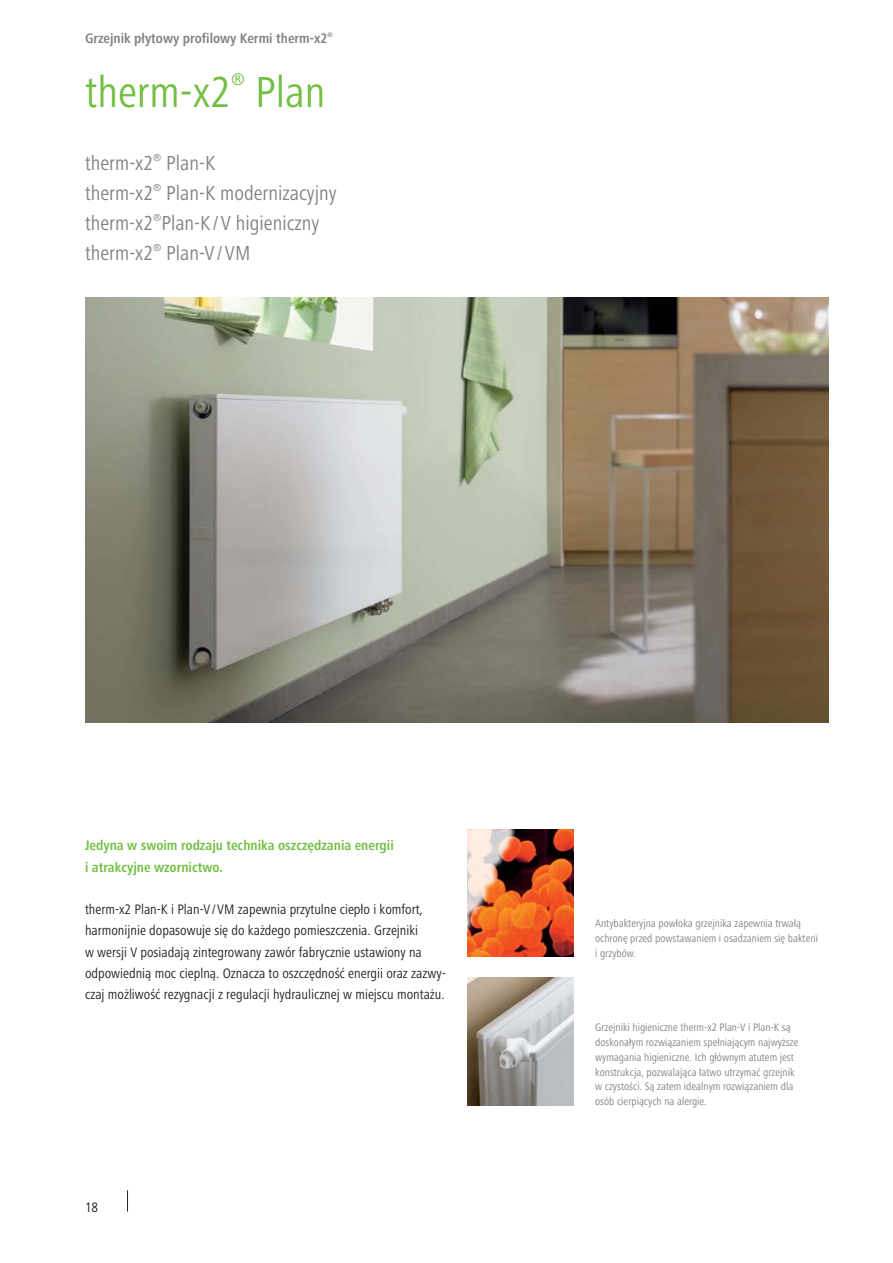
<style>
.page{position:relative;width:893px;height:1263px;background:#fff}
.page>*{position:absolute;margin:0;border:0;box-sizing:border-box;transform-origin:0 0}
.t1{font:condensed 45px "Frutiger Next LTW1 G";color:#72bf44}
.t2{font:condensed 21px/29.7px "Frutiger Next LTW1 G";color:#808285}
.t3{font:condensed 17.4px "Frutiger Next LTW1 G";color:#72bf44}
.t4{font:condensed 14.25px/21.3px "Frutiger Next LTW1 G";color:#231f20}
.t5{font:700 condensed 14.25px/21.3px "Frutiger Next LTW1 G";color:#72bf44}
.t6{font:700 condensed 14.25px "Frutiger Next LTW1 G";color:#808285}
.t7{font:condensed 11.25px/14.9px "Frutiger Next LTW1 G";color:#808285}
</style>
<div class="page">
<svg style="left:127px;top:1190px;width:1px;height:22px"></svg>
<img style="left:85px;top:298px;width:744px;height:425px">
<img style="left:468px;top:978px;width:106px;height:127px">
<img style="left:468px;top:829px;width:106px;height:128px">
<p class="t6" style="left:85px;top:32px;width:249px">Grzejnik płytowy profilowy Kermi therm-x2<sup>®</sup></p>
<h1 class="t1" style="left:85px;top:73px;width:148px">therm-x2</h1>
<h3 class="t3" style="left:231px;top:71px;width:15px">®</h3>
<h1 class="t1" style="left:255px;top:73px;width:72px">Plan</h1>
<h2 class="t2" style="left:85px;top:150px;width:253px">therm-x2<sup>®</sup> Plan-K<br>therm-x2<sup>®</sup> Plan-K modernizacyjny therm-x2<sup>®</sup>Plan-K / V higieniczny therm-x2<sup>®</sup> Plan-V / VM</h2>
<p class="t5" style="left:85px;top:836px;width:310px">Jedyna w swoim rodzaju technika oszczędzania energii i atrakcyjne wzornictwo.</p>
<p class="t4" style="left:85px;top:900px;width:362px">therm-x2 Plan-K i Plan-V / VM zapewnia przytulne ciepło i komfort, harmonijnie dopasowuje się do każdego pomieszczenia. Grzejniki<br>w wersji V posiadają zintegrowany zawór fabrycznie ustawiony na odpowiednią moc cieplną. Oznacza to oszczędność energii oraz zazwy&shy;czaj możliwość rezygnacji z regulacji hydraulicznej w miejscu montażu.</p>
<p class="t4" style="left:85px;top:1197px;width:15px">18</p>
<p class="t7" style="left:595px;top:917px;width:225px">Antybakteryjna powłoka grzejnika zapewnia trwałą ochronę przed powstawaniem i osadzaniem się bakterii i grzybów.</p>
<p class="t7" style="left:595px;top:1021px;width:205px">Grzejniki higieniczne therm-x2 Plan-V i Plan-K są doskonałym rozwiązaniem spełniającym najwyższe wymagania higieniczne. Ich głównym atutem jest konstrukcja, pozwalająca łatwo utrzymać grzejnik w czystości. Są zatem idealnym rozwiązaniem dla osób cierpiących na alergie.</p>
</div>
